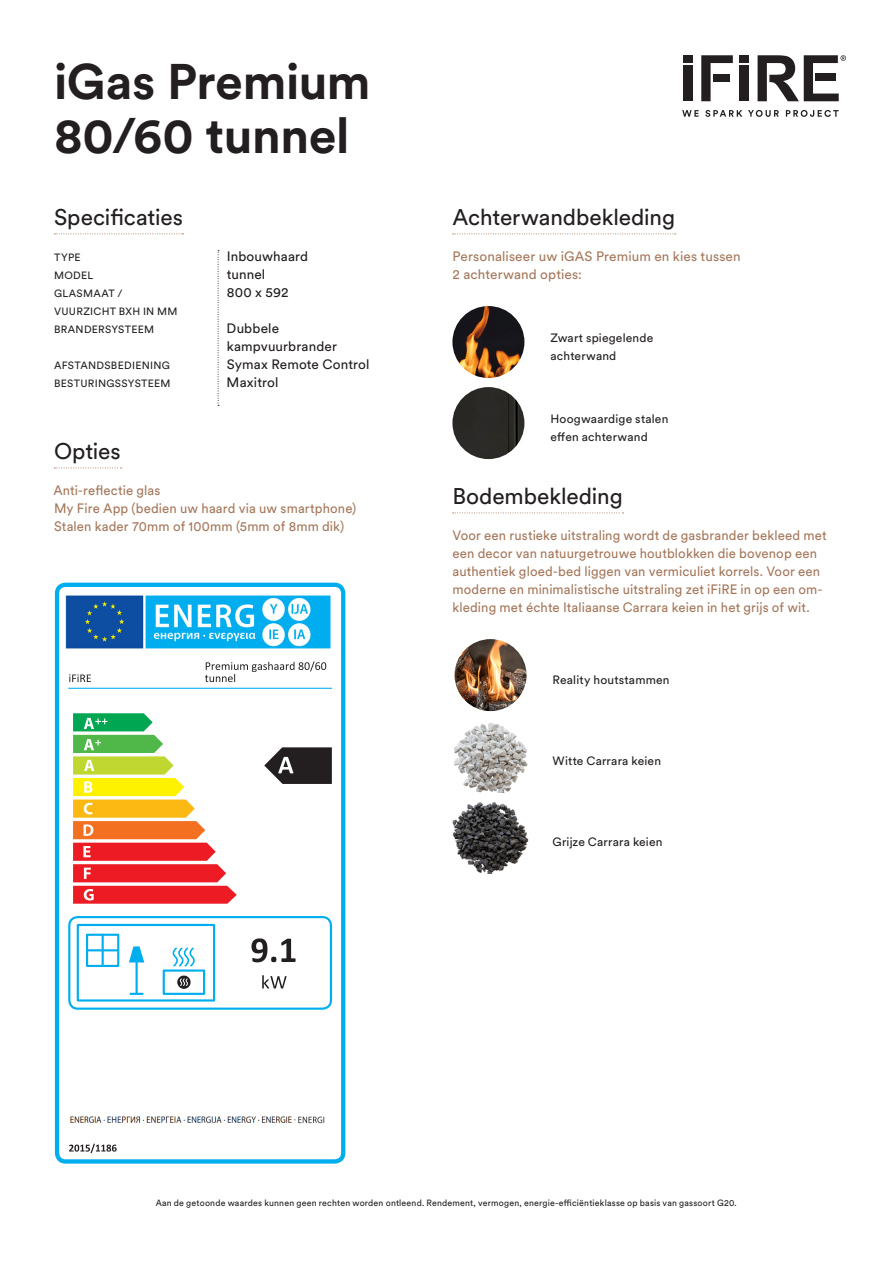
<style>
.page{position:relative;width:893px;height:1263px;background:#fff}
.page>*{position:absolute;margin:0;border:0;box-sizing:border-box;transform-origin:0 0}
.t1{font:700 49.5px "Circular XX";letter-spacing:-.01em;color:#231f20}
.t2{font:22.5px "Circular XX";letter-spacing:-.005em;color:#231f20}
.t3{font:13.5px/18px "Circular XX";letter-spacing:.01em;color:#a5785c}
.t4{font:13.5px "Circular XX";letter-spacing:.01em;color:#231f20}
.t5{font:12px "Circular XX";letter-spacing:.015em;color:#231f20}
.t6{font:10.5px "Circular XX";letter-spacing:.025em;color:#231f20}
.t7{font:9px "Circular XX";letter-spacing:.025em;color:#231f20}
</style>
<div class="page">
<div style="left:55px;top:583px;width:290px;height:580px;border:4px solid #00aeef;border-radius:9px"></div>
<hr style="left:68px;top:688px;width:264px;height:1px;background:#00aeef">
<div style="left:68px;top:916px;width:264px;height:94px;border:2px solid #00aeef;border-radius:9px"></div>
<svg style="left:69px;top:1144px;width:48px;height:9px"></svg>
<svg style="left:262px;top:975px;width:24px;height:13px"></svg>
<svg style="left:73px;top:713px;width:164px;height:191px"></svg>
<div style="left:86px;top:934px;width:33px;height:33px;border:2px solid #00aeef"></div>
<hr style="left:102px;top:935px;width:2px;height:30px;background:#00aeef">
<hr style="left:88px;top:949px;width:29px;height:2px;background:#00aeef">
<svg style="left:131px;top:993px;width:12px;height:2px"></svg>
<hr style="left:136px;top:962px;width:2px;height:31px;background:#00aeef">
<svg style="left:129px;top:946px;width:15px;height:16px"></svg>
<div style="left:163px;top:969px;width:42px;height:26px;border:2px solid #00aeef"></div>
<div style="left:77px;top:924px;width:138px;height:77px;border:2px solid #00aeef"></div>
<svg style="left:172px;top:947px;width:23px;height:20px"></svg>
<svg style="left:177px;top:975px;width:14px;height:14px"></svg>
<svg style="left:264px;top:747px;width:68px;height:37px"></svg>
<svg style="left:251px;top:938px;width:45px;height:24px"></svg>
<svg style="left:69px;top:674px;width:22px;height:8px"></svg>
<svg style="left:205px;top:661px;width:121px;height:21px"></svg>
<img style="left:65px;top:595px;width:266px;height:54px">
<img style="left:70px;top:1116px;width:255px;height:8px">
<svg style="left:701px;top:55px;width:32px;height:46px"></svg>
<svg style="left:758px;top:55px;width:88px;height:46px"></svg>
<div style="left:815px;top:73px;width:21px;height:8px;background:#231f20"></div>
<div style="left:683px;top:65px;width:10px;height:36px;background:#231f20"></div>
<div style="left:683px;top:55px;width:10px;height:8px;background:#231f20"></div>
<div style="left:740px;top:65px;width:9px;height:36px;background:#231f20"></div>
<div style="left:740px;top:55px;width:9px;height:8px;background:#231f20"></div>
<svg style="left:682px;top:110px;width:17px;height:7px"></svg>
<svg style="left:705px;top:110px;width:37px;height:7px"></svg>
<svg style="left:748px;top:110px;width:31px;height:7px"></svg>
<svg style="left:786px;top:110px;width:53px;height:7px"></svg>
<svg style="left:54px;top:234px;width:130px;height:1px"></svg>
<svg style="left:54px;top:468px;width:68px;height:1px"></svg>
<svg style="left:218px;top:250px;width:1px;height:156px"></svg>
<svg style="left:453px;top:234px;width:223px;height:1px"></svg>
<svg style="left:453px;top:513px;width:170px;height:1px"></svg>
<img style="left:454px;top:723px;width:74px;height:69px">
<img style="left:452px;top:802px;width:77px;height:71px">
<img style="left:452px;top:387px;width:72px;height:72px;border-radius:36px">
<img style="left:452px;top:306px;width:72px;height:72px;border-radius:36px">
<img style="left:455px;top:639px;width:72px;height:72px;border-radius:36px">
<p class="t1" style="left:54px;top:48px;width:318px">iGas Premium</p>
<p class="t1" style="left:54px;top:102px;width:297px">80/60 tunnel</p>
<p class="t2" style="left:54px;top:202px;width:131px">Specificaties</p>
<p class="t6" style="left:54px;top:250px;width:28px">TYPE</p>
<p class="t6" style="left:54px;top:268px;width:41px">MODEL</p>
<p class="t6" style="left:54px;top:286px;width:70px">GLASMAAT /</p>
<p class="t6" style="left:54px;top:304px;width:125px">VUURZICHT BXH IN MM</p>
<p class="t6" style="left:54px;top:322px;width:102px">BRANDERSYSTEEM</p>
<p class="t6" style="left:54px;top:358px;width:117px">AFSTANDSBEDIENING</p>
<p class="t6" style="left:54px;top:376px;width:118px">BESTURINGSSYSTEEM</p>
<p class="t2" style="left:54px;top:436px;width:68px">Opties</p>
<p class="t4" style="left:227px;top:247px;width:83px">Inbouwhaard</p>
<p class="t4" style="left:227px;top:265px;width:40px">tunnel</p>
<p class="t4" style="left:227px;top:283px;width:63px">800 x 592</p>
<p class="t4" style="left:227px;top:319px;width:54px">Dubbele</p>
<p class="t4" style="left:227px;top:337px;width:112px">kampvuurbrander</p>
<p class="t4" style="left:227px;top:355px;width:144px">Symax Remote Control</p>
<p class="t4" style="left:227px;top:373px;width:53px">Maxitrol</p>
<p class="t3" style="left:53px;top:481px;width:109px">Anti-reflectie glas</p>
<p class="t3" style="left:54px;top:499px;width:304px">My Fire App (bedien uw haard via uw smartphone)</p>
<p class="t3" style="left:54px;top:517px;width:291px">Stalen kader 70mm of 100mm (5mm of 8mm dik)</p>
<p class="t2" style="left:452px;top:202px;width:224px">Achterwandbekleding</p>
<p class="t3" style="left:452px;top:247px;width:290px">Personaliseer uw iGAS Premium en kies tussen</p>
<p class="t3" style="left:452px;top:265px;width:131px">2 achterwand opties:</p>
<p class="t5" style="left:550px;top:330px;width:104px">Zwart spiegelende</p>
<p class="t5" style="left:550px;top:348px;width:67px">achterwand</p>
<p class="t5" style="left:550px;top:411px;width:119px">Hoogwaardige stalen</p>
<p class="t5" style="left:550px;top:429px;width:99px">effen achterwand</p>
<p class="t2" style="left:452px;top:481px;width:172px">Bodembekleding</p>
<p class="t3" style="left:452px;top:526px;width:376px">Voor een rustieke uitstraling wordt de gasbrander bekleed met een decor van natuurgetrouwe houtblokken die bovenop een authentiek gloed-bed liggen van vermiculiet korrels. Voor een moderne en minimalistische uitstraling zet iFiRE in op een om&shy;kleding met échte Italiaanse Carrara keien in het grijs of wit.</p>
<p class="t5" style="left:553px;top:672px;width:119px">Reality houtstammen</p>
<p class="t5" style="left:553px;top:753px;width:110px">Witte Carrara keien</p>
<p class="t5" style="left:553px;top:834px;width:111px">Grijze Carrara keien</p>
<p class="t7" style="left:156px;top:1197px;width:583px">Aan de getoonde waardes kunnen geen rechten worden ontleend. Rendement, vermogen, energie-efficiëntieklasse op basis van gassoort G20.</p>
</div>
